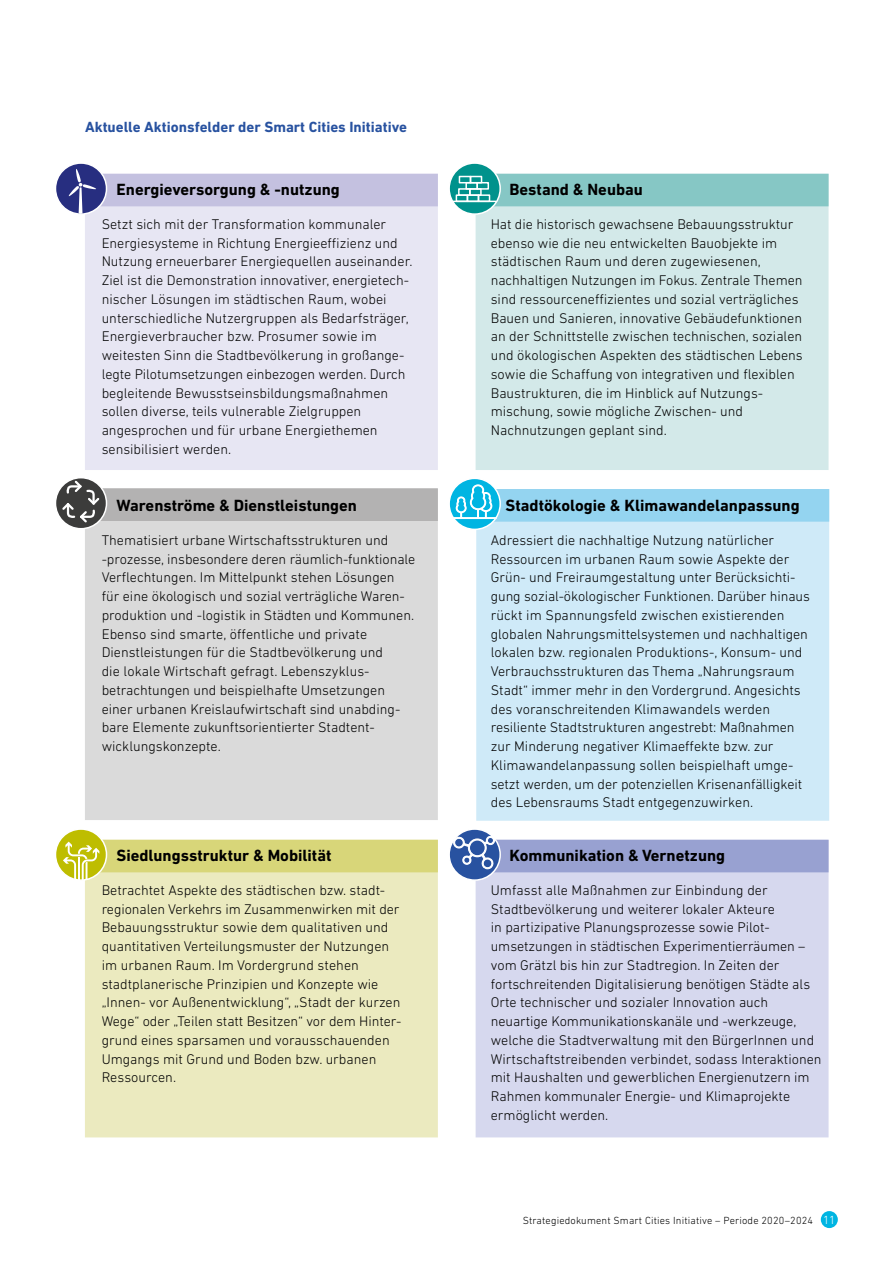
<style>
.page{position:relative;width:893px;height:1263px;background:#fff}
.page>*{position:absolute;margin:0;border:0;box-sizing:border-box;transform-origin:0 0}
.Grafik_Aktionsfelder_HL_Aktionsfelder{font:700 16.5px "DIN Next LT Pro";color:#000}
.H3_Blau_Bold_10pt{font:700 15px "DIN Next LT Pro";color:#2852a0}
.Grafik_Aktionsfelder_Text_Aktionsfelder{font:300 14.25px/18.8px "DIN Next LT Pro";color:#000}
.t1{font:300 10.5px "DIN Next LT Pro";letter-spacing:.015em;color:#000}
.s1{font-size:12px;color:#fff}
</style>
<div class="page">
<div style="left:821px;top:1211px;width:17px;height:17px;background:#00b5e2;border-radius:50%"></div>
<div style="left:85px;top:880px;width:353px;height:257px;background:#ebeabf"></div>
<div style="left:55px;top:829px;width:52px;height:51px;background:#bebd00;border-radius:50%"></div>
<div style="left:55px;top:828px;width:52px;height:53px;border:2px solid #fff;border-radius:50%"></div>
<div style="left:85px;top:214px;width:353px;height:256px;background:#e7e6f3"></div>
<div style="left:55px;top:163px;width:52px;height:51px;background:#272e80;border-radius:50%"></div>
<div style="left:55px;top:162px;width:52px;height:53px;border:2px solid #fff;border-radius:50%"></div>
<div style="left:476px;top:872px;width:352px;height:265px;background:#d6d8ee"></div>
<svg style="left:449px;top:829px;width:51px;height:51px"></svg>
<div style="left:448px;top:828px;width:53px;height:53px;border:2px solid #fff;border-radius:50%"></div>
<div style="left:85px;top:524px;width:353px;height:296px;background:#dadada"></div>
<svg style="left:55px;top:478px;width:51px;height:51px"></svg>
<div style="left:55px;top:477px;width:52px;height:52px;border:2px solid #fff;border-radius:50%"></div>
<div style="left:476px;top:206px;width:352px;height:264px;background:#d3e9e9"></div>
<div style="left:494px;top:174px;width:334px;height:32px;background:#86c7c5"></div>
<svg style="left:449px;top:163px;width:51px;height:51px"></svg>
<div style="left:448px;top:162px;width:53px;height:53px;border:2px solid #fff;border-radius:50%"></div>
<div style="left:476px;top:528px;width:353px;height:293px;background:#cfeaf8"></div>
<svg style="left:449px;top:478px;width:51px;height:51px"></svg>
<div style="left:448px;top:478px;width:53px;height:52px;border:2px solid #fff;border-radius:50%"></div>
<svg style="left:63px;top:840px;width:375px;height:40px;background:#dad880"></svg>
<svg style="left:68px;top:169px;width:370px;height:45px"></svg>
<svg style="left:451px;top:484px;width:378px;height:44px;background:#9ddaf1"></svg>
<svg style="left:452px;top:836px;width:376px;height:36px;background:#9aa5d2"></svg>
<svg style="left:60px;top:479px;width:378px;height:45px"></svg>
<div style="left:459px;top:176px;width:12px;height:7px;border:2px solid #fff"></div>
<div style="left:470px;top:176px;width:12px;height:7px;border:2px solid #fff"></div>
<div style="left:465px;top:182px;width:13px;height:8px;border:2px solid #fff"></div>
<div style="left:476px;top:182px;width:13px;height:8px;border:2px solid #fff"></div>
<div style="left:458px;top:188px;width:13px;height:8px;border:2px solid #fff"></div>
<div style="left:469px;top:188px;width:13px;height:8px;border:2px solid #fff"></div>
<div style="left:456px;top:194px;width:12px;height:8px;border:2px solid #fff"></div>
<div style="left:467px;top:194px;width:12px;height:8px;border:2px solid #fff"></div>
<div style="left:478px;top:194px;width:12px;height:8px;border:2px solid #fff"></div>
<hr style="left:453px;top:201px;width:43px;height:1px;background:#fff">
<h3 class="H3_Blau_Bold_10pt" style="left:85px;top:118px;width:323px">Aktuelle Aktionsfelder der Smart Cities Initiative</h3>
<h3 class="Grafik_Aktionsfelder_HL_Aktionsfelder" style="left:117px;top:180px;width:225px">Energieversorgung &amp; -nutzung</h3>
<p class="Grafik_Aktionsfelder_Text_Aktionsfelder" style="left:102px;top:214px;width:312px">Setzt sich mit der Transformation kommunaler Energiesysteme in Richtung Energieeffizienz und Nutzung erneuerbarer Energiequellen auseinander.<br>Ziel ist die Demonstration innovativer, energietech&shy;nischer Lösungen im städtischen Raum, wobei unterschiedliche Nutzergruppen als Bedarfsträger, Energieverbraucher bzw. Prosumer sowie im weitesten Sinn die Stadtbevölkerung in großange&shy;legte Pilotumsetzungen einbezogen werden. Durch begleitende Bewusstseinsbildungsmaßnahmen sollen diverse, teils vulnerable Zielgruppen angesprochen und für urbane Energiethemen sensibilisiert werden.</p>
<h3 class="Grafik_Aktionsfelder_HL_Aktionsfelder" style="left:117px;top:496px;width:242px">Warenströme &amp; Dienstleistungen</h3>
<p class="Grafik_Aktionsfelder_Text_Aktionsfelder" style="left:102px;top:530px;width:315px">Thematisiert urbane Wirtschaftsstrukturen und -prozesse, insbesondere deren räumlich-funktionale Verflechtungen. Im Mittelpunkt stehen Lösungen für eine ökologisch und sozial verträgliche Waren&shy;produktion und -logistik in Städten und Kommunen.<br>Ebenso sind smarte, öffentliche und private Dienstleistungen für die Stadtbevölkerung und<br>die lokale Wirtschaft gefragt. Lebenszyklus&shy;betrachtungen und beispielhafte Umsetzungen einer urbanen Kreislaufwirtschaft sind unabding&shy;bare Elemente zukunftsorientierter Stadtent&shy;wicklungskonzepte.</p>
<h3 class="Grafik_Aktionsfelder_HL_Aktionsfelder" style="left:117px;top:846px;width:217px">Siedlungsstruktur &amp; Mobilität</h3>
<p class="Grafik_Aktionsfelder_Text_Aktionsfelder" style="left:102px;top:880px;width:301px">Betrachtet Aspekte des städtischen bzw. stadt&shy;regionalen Verkehrs im Zusammenwirken mit der Bebauungsstruktur sowie dem qualitativen und quantitativen Verteilungsmuster der Nutzungen im urbanen Raum. Im Vordergrund stehen stadtplanerische Prinzipien und Konzepte wie „Innen- vor Außenentwicklung“, „Stadt der kurzen Wege“ oder „Teilen statt Besitzen“ vor dem Hinter&shy;grund eines sparsamen und vorausschauenden Umgangs mit Grund und Boden bzw. urbanen Ressourcen.</p>
<h3 class="Grafik_Aktionsfelder_HL_Aktionsfelder" style="left:510px;top:180px;width:135px">Bestand &amp; Neubau</h3>
<p class="Grafik_Aktionsfelder_Text_Aktionsfelder" style="left:491px;top:214px;width:314px">Hat die historisch gewachsene Bebauungsstruktur ebenso wie die neu entwickelten Bauobjekte im städtischen Raum und deren zugewiesenen, nachhaltigen Nutzungen im Fokus. Zentrale Themen sind ressourceneffizientes und sozial verträgliches Bauen und Sanieren, innovative Gebäudefunktionen an der Schnittstelle zwischen technischen, sozialen und ökologischen Aspekten des städtischen Lebens sowie die Schaffung von integrativen und flexiblen Baustrukturen, die im Hinblick auf Nutzungs&shy;mischung, sowie mögliche Zwischen- und Nachnutzungen geplant sind.</p>
<h3 class="Grafik_Aktionsfelder_HL_Aktionsfelder" style="left:506px;top:496px;width:296px">Stadtökologie &amp; Klimawandelanpassung</h3>
<p class="Grafik_Aktionsfelder_Text_Aktionsfelder" style="left:491px;top:530px;width:321px">Adressiert die nachhaltige Nutzung natürlicher Ressourcen im urbanen Raum sowie Aspekte der Grün- und Freiraumgestaltung unter Berücksichti&shy;gung sozial-ökologischer Funktionen. Darüber hinaus rückt im Spannungsfeld zwischen existierenden globalen Nahrungsmittelsystemen und nachhaltigen lokalen bzw. regionalen Produktions-, Konsum- und Verbrauchsstrukturen das Thema „Nahrungsraum Stadt“ immer mehr in den Vordergrund. Angesichts des voranschreitenden Klimawandels werden resiliente Stadtstrukturen angestrebt: Maßnahmen zur Minderung negativer Klimaeffekte bzw. zur Klimawandelanpassung sollen beispielhaft umge&shy;setzt werden, um der potenziellen Krisenanfälligkeit des Lebensraums Stadt entgegenzuwirken.</p>
<h3 class="Grafik_Aktionsfelder_HL_Aktionsfelder" style="left:510px;top:846px;width:217px">Kommunikation &amp; Vernetzung</h3>
<p class="Grafik_Aktionsfelder_Text_Aktionsfelder" style="left:491px;top:880px;width:332px">Umfasst alle Maßnahmen zur Einbindung der Stadtbevölkerung und weiterer lokaler Akteure<br>in partizipative Planungsprozesse sowie Pilot&shy;umsetzungen in städtischen Experimentierräumen – vom Grätzl bis hin zur Stadtregion. In Zeiten der fortschreitenden Digitalisierung benötigen Städte als Orte technischer und sozialer Innovation auch neuartige Kommunikationskanäle und -werkzeuge, welche die Stadtverwaltung mit den BürgerInnen und Wirtschaftstreibenden verbindet, sodass Interaktionen mit Haushalten und gewerblichen Energienutzern im Rahmen kommunaler Energie- und Klimaprojekte ermöglicht werden.</p>
<p class="t1" style="left:523px;top:1214px;width:314px">Strategiedokument Smart Cities Initiative – Periode 2020–2024 <span class="s1">11</span></p>
</div>
